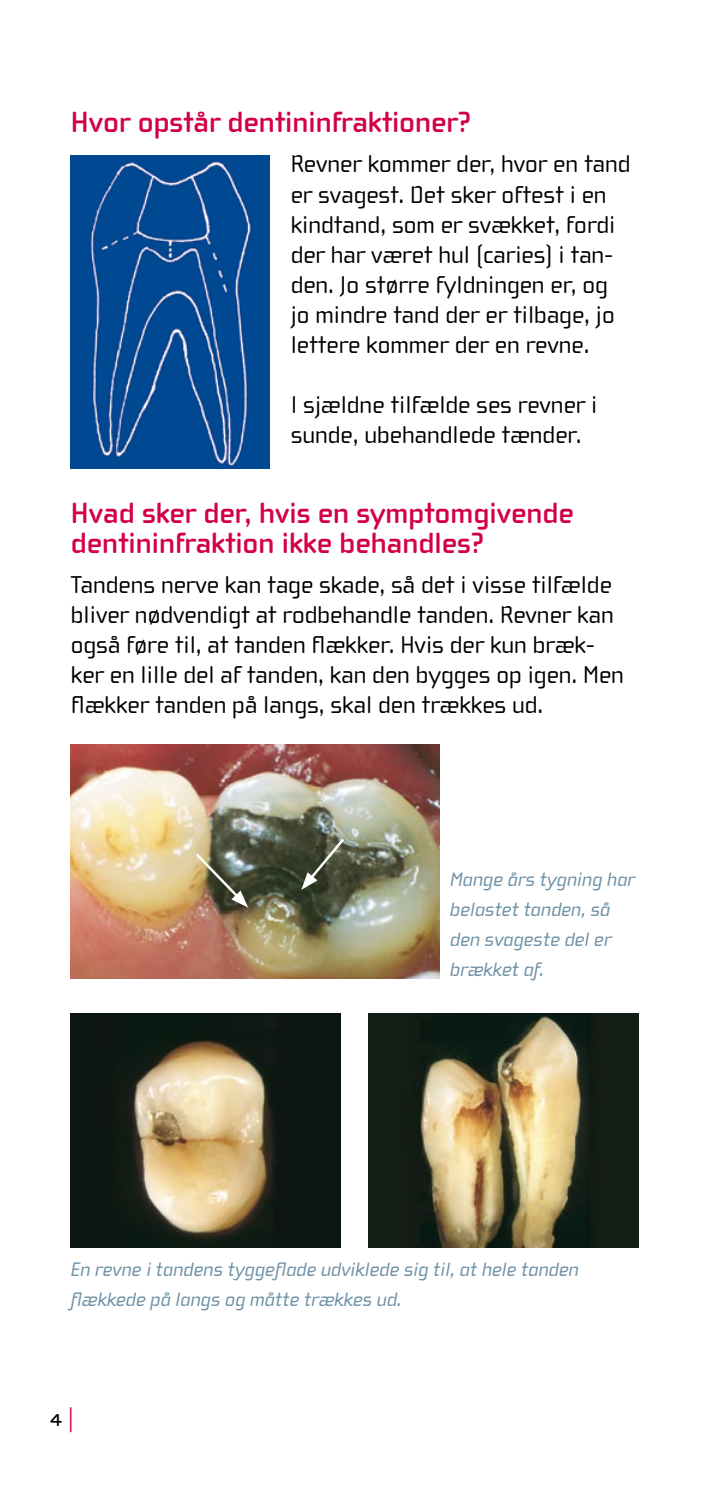
<style>
.page{position:relative;width:709px;height:1489px;background:#fff}
.page>*{position:absolute;margin:0;border:0;box-sizing:border-box;transform-origin:0 0}
.t1{font:700 30px/30px "Cholla Wide OT";color:#d30043}
.t2{font:25px/30px "Cholla Wide OT";color:#000}
.t3{font:25px "Cholla Unicase OT";color:#d30043}
.t4{font:italic 20px/30px "Cholla Wide OT";color:#6d90a6}
</style>
<div class="page">
<img style="left:71px;top:156px;width:198px;height:313px">
<img style="left:71px;top:744px;width:368px;height:234px">
<img style="left:193px;top:850px;width:55px;height:57px">
<svg style="left:301px;top:836px;width:46px;height:53px"></svg>
<img style="left:71px;top:1013px;width:269px;height:234px">
<img style="left:369px;top:1013px;width:269px;height:234px">
<p class="t1" style="left:71px;top:108px;width:402px">Hvor opstår dentininfraktioner?</p>
<p class="t2" style="left:291px;top:149px;width:341px">Revner kommer der, hvor en tand er svagest. Det sker oftest i en kind-tan-d, som er svækket, fordi der har været hul (caries) i tan&shy;den. Jo større fyldningen er, og jo mindre tand der er tilbage, jo lettere kommer der en revne.</p>
<p class="t2" style="left:291px;top:389px;width:308px">I sjældne tilfælde ses revner i sunde, ubehandlede tænder.</p>
<p class="t1" style="left:71px;top:498px;width:504px">Hvad sker der, hvis en symptomgivende dentininfraktion ikke behandles?</p>
<p class="t2" style="left:71px;top:569px;width:554px">Tandens nerve kan tage skade, så det i visse tilfælde bliver nødvendigt at rodbehandle tanden. Revner kan også føre til, at tanden flækker. Hvis der kun bræk&shy;ker en lille del af tanden, kan den bygges op igen. Men flækker tanden på langs, skal den trækkes ud.</p>
<p class="t4" style="left:450px;top:864px;width:186px">Mange års tygning har belastet tanden, så den svageste del er brækket af.</p>
<p class="t4" style="left:71px;top:1254px;width:509px">En revne i tandens tyggeflade udviklede sig til, at hele tanden flækkede på langs og måtte trækkes ud.</p>
<p class="t3" style="left:68px;top:1403px;width:7px">|</p>
</div>
